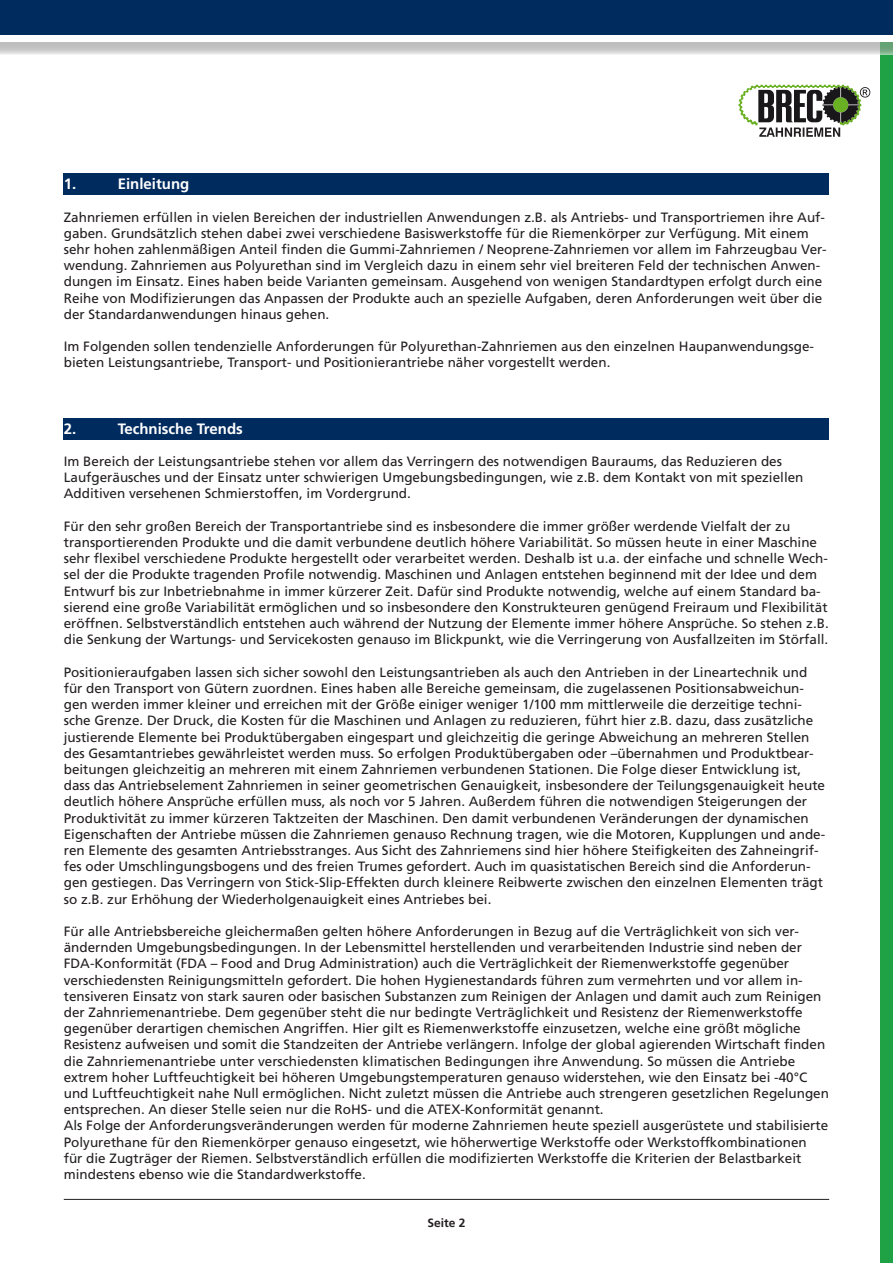
<style>
.page{position:relative;width:893px;height:1263px;background:#fff}
.page>*{position:absolute;margin:0;border:0;box-sizing:border-box;transform-origin:0 0}
.t1{font:700 15px "Frutiger";color:#fff}
.t2{font:13.5px/16.2px "Frutiger";color:#231f20}
.t3{font:700 12px "Frutiger";color:#231f20}
</style>
<div class="page">
<hr style="left:64px;top:1199px;width:765px;height:1px;background:#231f20">
<div style="left:64px;top:174px;width:765px;height:21px;background:#002b5f"></div>
<div style="left:64px;top:418px;width:765px;height:21px;background:#002b5f"></div>
<div style="left:880px;top:43px;width:13px;height:1220px;background:#1fa245"></div>
<div style="left:0;top:1px;width:893px;height:34px;background:#002b5f"></div>
<svg style="left:0;top:43px;width:893px;height:12px;background:#cdcdcc"></svg>
<svg style="left:738px;top:85px;width:132px;height:52px"></svg>
<p class="t1" style="left:64px;top:175px;width:14px">1.</p>
<p class="t1" style="left:118px;top:175px;width:73px">Einleitung</p>
<p class="t2" style="left:64px;top:209px;width:764px">Zahnriemen erfüllen in vielen Bereichen der industriellen Anwendungen z.B. als Antriebs- und Transportriemen ihre Auf&shy;gaben. Grundsätzlich stehen dabei zwei verschiedene Basiswerkstoffe für die Riemenkörper zur Verfügung. Mit einem sehr hohen zahlenmäßigen Anteil finden die Gummi-Zahnriemen / Neoprene-Zahnriemen vor allem im Fahrzeugbau Ver&shy;wendung. Zahnriemen aus Polyurethan sind im Vergleich dazu in einem sehr viel breiteren Feld der technischen Anwen&shy;dungen im Einsatz. Eines haben beide Varianten gemeinsam. Ausgehend von wenigen Standardtypen erfolgt durch eine Reihe von Modifizierungen das Anpassen der Produkte auch an spezielle Aufgaben, deren Anforderungen weit über die der Standardanwendungen hinaus gehen.</p>
<p class="t2" style="left:64px;top:338px;width:752px">Im Folgenden sollen tendenzielle Anforderungen für Polyurethan-Zahnriemen aus den einzelnen Haupanwendungsge&shy;bieten Leistungsantriebe, Transport- und Positionierantriebe näher vorgestellt werden.</p>
<p class="t1" style="left:64px;top:420px;width:14px">2.</p>
<p class="t1" style="left:118px;top:420px;width:127px">Technische Trends</p>
<p class="t2" style="left:64px;top:453px;width:741px">Im Bereich der Leistungsantriebe stehen vor allem das Verringern des notwendigen Bauraums, das Reduzieren des<br>Laufgeräusches und der Einsatz unter schwierigen Umgebungsbedingungen, wie z.B. dem Kontakt von mit speziellen<br>Additiven versehenen Schmierstoffen, im Vordergrund.</p>
<p class="t2" style="left:64px;top:518px;width:766px">Für den sehr großen Bereich der Transportantriebe sind es insbesondere die immer größer werdende Vielfalt der zu transportierenden Produkte und die damit verbundene deutlich höhere Variabilität. So müssen heute in einer Maschine sehr flexibel verschiedene Produkte hergestellt oder verarbeitet werden. Deshalb ist u.a. der einfache und schnelle Wech&shy;sel der die Produkte tragenden Profile notwendig. Maschinen und Anlagen entstehen beginnend mit der Idee und dem Entwurf bis zur Inbetriebnahme in immer kürzerer Zeit. Dafür sind Produkte notwendig, welche auf einem Standard ba&shy;sierend eine große Variabilität ermöglichen und so insbesondere den Konstrukteuren genügend Freiraum und Flexibilität eröffnen. Selbstverständlich entstehen auch während der Nutzung der Elemente immer höhere Ansprüche. So stehen z.B. die Senkung der Wartungs- und Servicekosten genauso im Blickpunkt, wie die Verringerung von Ausfallzeiten im Störfall.</p>
<p class="t2" style="left:64px;top:664px;width:763px">Positionieraufgaben lassen sich sicher sowohl den Leistungsantrieben als auch den Antrieben in der Lineartechnik und für den Transport von Gütern zuordnen. Eines haben alle Bereiche gemeinsam, die zugelassenen Positionsabweichun&shy;gen werden immer kleiner und erreichen mit der Größe einiger weniger 1/100 mm mittlerweile die derzeitige techni&shy;sche Grenze. Der Druck, die Kosten für die Maschinen und Anlagen zu reduzieren, führt hier z.B. dazu, dass zusätzliche justierende Elemente bei Produktübergaben eingespart und gleichzeitig die geringe Abweichung an mehreren Stellen des Gesamtantriebes gewährleistet werden muss. So erfolgen Produktübergaben oder –übernahmen und Produktbear&shy;beitungen gleichzeitig an mehreren mit einem Zahnriemen verbundenen Stationen. Die Folge dieser Entwicklung ist, dass das Antriebselement Zahnriemen in seiner geometrischen Genauigkeit, insbesondere der Teilungsgenauigkeit heute deutlich höhere Ansprüche erfüllen muss, als noch vor 5 Jahren. Außerdem führen die notwendigen Steigerungen der Produktivität zu immer kürzeren Taktzeiten der Maschinen. Den damit verbundenen Veränderungen der dynamischen Eigenschaften der Antriebe müssen die Zahnriemen genauso Rechnung tragen, wie die Motoren, Kupplungen und ande&shy;ren Elemente des gesamten Antriebsstranges. Aus Sicht des Zahnriemens sind hier höhere Steifigkeiten des Zahneingrif&shy;fes oder Umschlingungsbogens und des freien Trumes gefordert. Auch im quasistatischen Bereich sind die Anforderun&shy;gen gestiegen. Das Verringern von Stick-Slip-Effekten durch kleinere Reibwerte zwischen den einzelnen Elementen trägt so z.B. zur Erhöhung der Wiederholgenauigkeit eines Antriebes bei.</p>
<p class="t2" style="left:64px;top:923px;width:767px">Für alle Antriebsbereiche gleichermaßen gelten höhere Anforderungen in Bezug auf die Verträglichkeit von sich ver&shy;ändernden Umgebungsbedingungen. In der Lebensmittel herstellenden und verarbeitenden Industrie sind neben der FDA-Konformität (FDA – Food and Drug Administration) auch die Verträglichkeit der Riemenwerkstoffe gegenüber verschiedensten Reinigungsmitteln gefordert. Die hohen Hygienestandards führen zum vermehrten und vor allem in&shy;tensiveren Einsatz von stark sauren oder basischen Substanzen zum Reinigen der Anlagen und damit auch zum Reinigen der Zahnriemenantriebe. Dem gegenüber steht die nur bedingte Verträglichkeit und Resistenz der Riemenwerkstoffe gegenüber derartigen chemischen Angriffen. Hier gilt es Riemenwerkstoffe einzusetzen, welche eine größt mögliche Resistenz aufweisen und somit die Standzeiten der Antriebe verlängern. Infolge der global agierenden Wirtschaft finden die Zahnriemenantriebe unter verschiedensten klimatischen Bedingungen ihre Anwendung. So müssen die Antriebe extrem hoher Luftfeuchtigkeit bei höheren Umgebungstemperaturen genauso widerstehen, wie den Einsatz bei -40°C und Luftfeuchtigkeit nahe Null ermöglichen. Nicht zuletzt müssen die Antriebe auch strengeren gesetzlichen Regelungen entsprechen. An dieser Stelle seien nur die RoHS- und die ATEX-Konformität genannt.</p>
<p class="t2" style="left:64px;top:1117px;width:766px">Als Folge der Anforderungsveränderungen werden für moderne Zahnriemen heute speziell ausgerüstete und stabilisierte Polyurethane für den Riemenkörper genauso eingesetzt, wie höherwertige Werkstoffe oder Werkstoffkombinationen für die Zugträger der Riemen. Selbstverständlich erfüllen die modifizierten Werkstoffe die Kriterien der Belastbarkeit mindestens ebenso wie die Standardwerkstoffe.</p>
<p class="t3" style="left:427px;top:1216px;width:40px">Seite 2</p>
</div>
